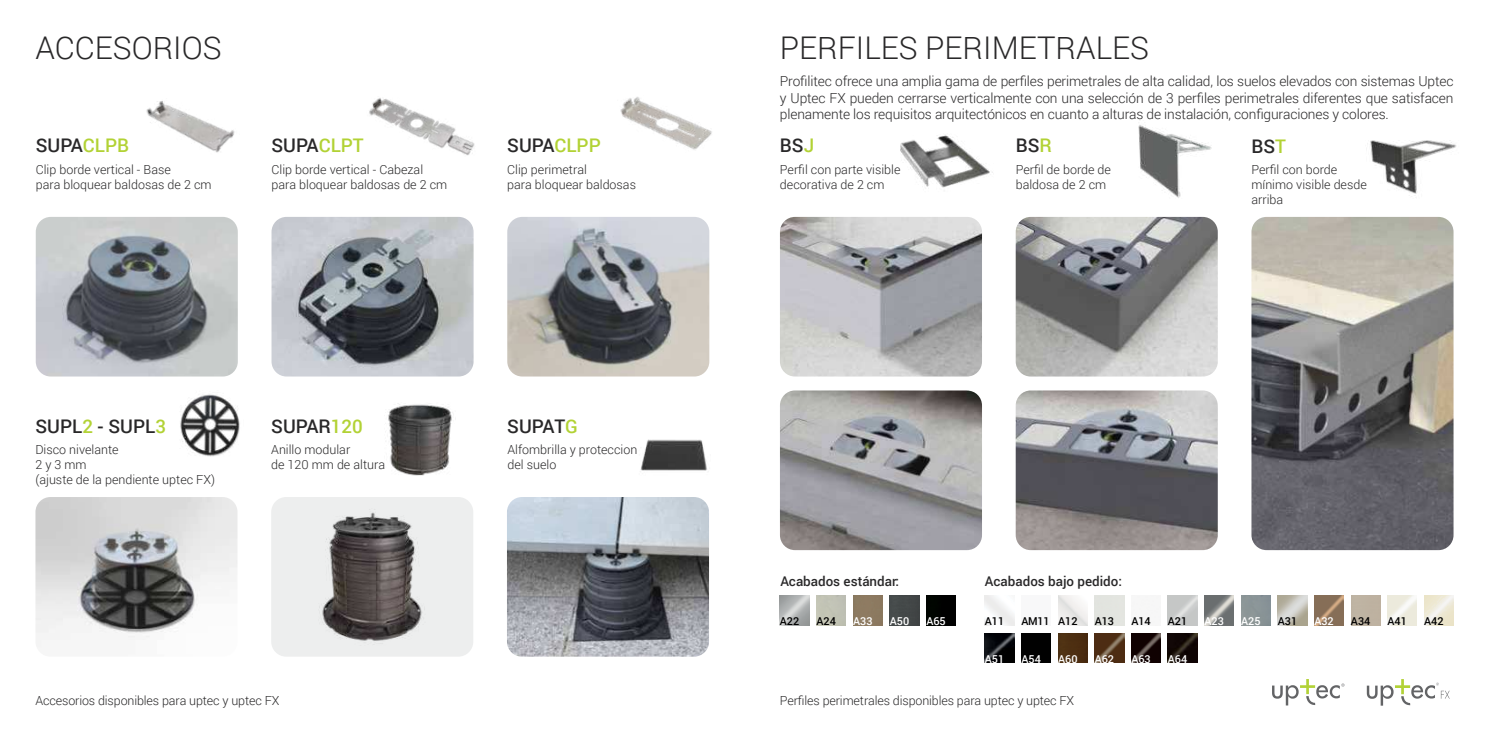
<style>
.page{position:relative;width:1489px;height:745px;background:#fff}
.page>*{position:absolute;margin:0;border:0;box-sizing:border-box;transform-origin:0 0}
.t1{font:300 31.25px "Roboto";color:#292829}
.t2{font:500 18.75px "Roboto";color:#292829}
.t3{font:300 13.75px/16.5px "Roboto";letter-spacing:-.01em;color:#292829;text-align:justify}
.t4{font:500 13.38px "Roboto";color:#292829}
.t5{font:300 12.5px/15px "Roboto";color:#292829}
.t6{font:500 10.88px "Roboto";color:#000}
.t7{font:500 10.88px "Roboto";color:#fff}
.s1{color:#b2d235}
</style>
<div class="page">
<img style="left:900px;top:135px;width:93px;height:53px">
<img style="left:1138px;top:125px;width:73px;height:73px">
<img style="left:1367px;top:140px;width:90px;height:54px">
<img style="left:780px;top:217px;width:201px;height:159px">
<img style="left:1015px;top:217px;width:202px;height:159px">
<img style="left:1251px;top:217px;width:202px;height:332px">
<img style="left:780px;top:390px;width:201px;height:159px">
<img style="left:1015px;top:390px;width:202px;height:159px">
<img style="left:1094px;top:633px;width:29px;height:29px">
<img style="left:1204px;top:595px;width:29px;height:30px">
<img style="left:1424px;top:595px;width:29px;height:30px">
<img style="left:1021px;top:633px;width:29px;height:29px">
<img style="left:1314px;top:595px;width:29px;height:30px">
<img style="left:1058px;top:633px;width:29px;height:29px">
<img style="left:1387px;top:595px;width:29px;height:30px">
<img style="left:1167px;top:633px;width:30px;height:29px">
<img style="left:984px;top:633px;width:30px;height:29px">
<img style="left:1131px;top:633px;width:29px;height:29px">
<img style="left:853px;top:595px;width:29px;height:30px">
<img style="left:926px;top:595px;width:29px;height:30px">
<img style="left:889px;top:595px;width:30px;height:30px">
<img style="left:369px;top:98px;width:106px;height:58px">
<img style="left:146px;top:101px;width:89px;height:52px">
<img style="left:388px;top:403px;width:64px;height:73px">
<img style="left:180px;top:394px;width:60px;height:63px">
<img style="left:640px;top:439px;width:67px;height:32px">
<img style="left:36px;top:217px;width:202px;height:159px">
<img style="left:35px;top:497px;width:202px;height:150px">
<img style="left:271px;top:217px;width:202px;height:159px">
<div style="left:271px;top:496px;width:202px;height:160px;background:#edeeee;border-radius:15px"></div>
<img style="left:319px;top:512px;width:103px;height:129px">
<img style="left:507px;top:217px;width:202px;height:159px">
<img style="left:507px;top:497px;width:202px;height:159px">
<svg style="left:1366px;top:679px;width:83px;height:26px"></svg>
<svg style="left:1272px;top:679px;width:72px;height:26px"></svg>
<img style="left:620px;top:97px;width:92px;height:53px">
<h1 class="t1" style="left:35px;top:26px;width:188px">ACCESORIOS</h1>
<h1 class="t1" style="left:780px;top:26px;width:370px">PERFILES PERIMETRALES</h1>
<h2 class="t2" style="left:36px;top:138px;width:95px">SUPA<span class="s1">CLPB</span></h2>
<h2 class="t2" style="left:271px;top:138px;width:94px">SUPA<span class="s1">CLPT</span></h2>
<h2 class="t2" style="left:507px;top:138px;width:95px">SUPA<span class="s1">CLPP</span></h2>
<p class="t5" style="left:36px;top:162px;width:177px">Clip borde vertical - Base<br>para bloquear baldosas de 2 cm</p>
<p class="t5" style="left:271px;top:162px;width:177px">Clip borde vertical - Cabezal para bloquear baldosas de 2 cm</p>
<p class="t5" style="left:507px;top:162px;width:130px">Clip perimetral<br>para bloquear baldosas</p>
<h2 class="t2" style="left:35px;top:418px;width:132px">SUPL<span class="s1">2</span> - SUPL<span class="s1">3</span></h2>
<h2 class="t2" style="left:271px;top:418px;width:93px">SUPAR<span class="s1">120</span></h2>
<h2 class="t2" style="left:507px;top:418px;width:72px">SUPAT<span class="s1">G</span></h2>
<p class="t5" style="left:35px;top:443px;width:181px">Disco nivelante<br>2 y 3 mm<br>(ajuste de la pendiente uptec FX)</p>
<p class="t5" style="left:271px;top:443px;width:115px">Anillo modular<br>de 120 mm de altura</p>
<p class="t5" style="left:507px;top:441px;width:131px">Alfombrilla y proteccion del suelo</p>
<p class="t5" style="left:35px;top:691px;width:245px">Accesorios disponibles para uptec y uptec FX</p>
<p class="t3" style="left:780px;top:72px;width:675px">Pro昀椀litec ofrece una amplia gama de per昀椀les perimetrales de alta calidad, los suelos elevados con sistemas Uptec y Uptec FX pueden cerrarse verticalmente con una selección de 3 per昀椀les perimetrales diferentes que satisfacen plenamente los requisitos arquitectónicos en cuanto a alturas de instalación, con昀椀guraciones y colores.</p>
<h2 class="t2" style="left:780px;top:138px;width:36px">BS<span class="s1">J</span></h2>
<h2 class="t2" style="left:1015px;top:138px;width:38px">BS<span class="s1">R</span></h2>
<h2 class="t2" style="left:1251px;top:138px;width:36px">BS<span class="s1">T</span></h2>
<p class="t5" style="left:780px;top:162px;width:122px">Per昀椀l con parte visible decorativa de 2 cm</p>
<p class="t5" style="left:1015px;top:162px;width:97px">Per昀椀l de borde de baldosa de 2 cm</p>
<p class="t5" style="left:1251px;top:162px;width:117px">Per昀椀l con borde mínimo visible desde arriba</p>
<p class="t4" style="left:780px;top:575px;width:120px">Acabados estándar:</p>
<p class="t4" style="left:984px;top:575px;width:138px">Acabados bajo pedido:</p>
<p class="t6" style="left:780px;top:616px;width:21px">A22</p>
<p class="t6" style="left:816px;top:616px;width:21px">A24</p>
<p class="t7" style="left:853px;top:616px;width:21px">A33</p>
<p class="t7" style="left:889px;top:616px;width:21px">A50</p>
<p class="t7" style="left:926px;top:616px;width:21px">A65</p>
<p class="t6" style="left:1021px;top:616px;width:58px">AM11 A12</p>
<p class="t6" style="left:1094px;top:616px;width:21px">A13</p>
<p class="t6" style="left:1131px;top:616px;width:21px">A14</p>
<p class="t6" style="left:1167px;top:616px;width:21px">A21</p>
<p class="t7" style="left:1204px;top:616px;width:21px">A23</p>
<p class="t7" style="left:1240px;top:616px;width:21px">A25</p>
<p class="t6" style="left:1277px;top:616px;width:21px">A31</p>
<p class="t7" style="left:1314px;top:616px;width:21px">A32</p>
<p class="t6" style="left:1350px;top:616px;width:21px">A34</p>
<p class="t6" style="left:1387px;top:616px;width:21px">A41</p>
<p class="t6" style="left:984px;top:616px;width:21px">A11</p>
<p class="t6" style="left:1423px;top:616px;width:21px">A42</p>
<p class="t7" style="left:984px;top:654px;width:21px">A51</p>
<p class="t7" style="left:1021px;top:654px;width:21px">A54</p>
<p class="t7" style="left:1058px;top:654px;width:21px">A60</p>
<p class="t7" style="left:1167px;top:654px;width:21px">A64</p>
<p class="t7" style="left:1094px;top:654px;width:21px">A62</p>
<p class="t7" style="left:1131px;top:654px;width:21px">A63</p>
<p class="t5" style="left:780px;top:691px;width:296px">Per昀椀les perimetrales disponibles para uptec y uptec FX</p>
</div>
